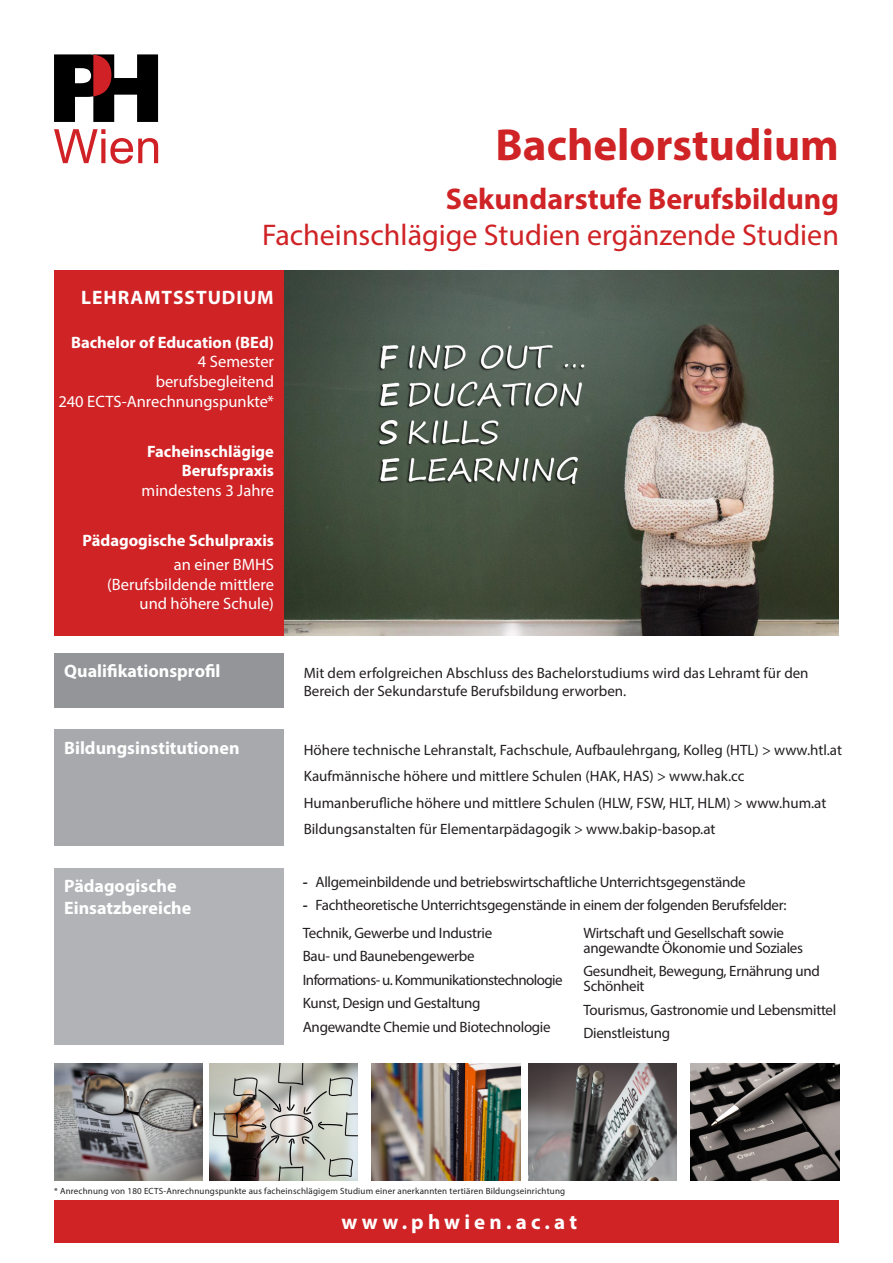
<style>
.page{position:relative;width:893px;height:1263px;background:#fff}
.page>*{position:absolute;margin:0;border:0;box-sizing:border-box;transform-origin:0 0}
.t1{font:700 45px "Myriad Pro";color:#cf2326}
.t2{font:30px "Myriad Pro";color:#cf2326}
.t3{font:700 30px "Myriad Pro";color:#cf2326}
.t4{font:700 21px "Myriad Pro";letter-spacing:.2em;color:#fff}
.t5{font:700 19.5px "Myriad Pro";letter-spacing:.05em;color:#fff}
.t6{font:700 18px "Myriad Pro";color:#fff}
.t7{font:16.5px/19.8px "Myriad Pro";color:#fff;text-align:right}
.t8{font:700 16.5px/19.8px "Myriad Pro";color:#fff;text-align:right}
.t9{font:15px/15px "Myriad Pro";letter-spacing:-.02em;color:#231f20}
.t10{font:15px/18px "Myriad Pro";color:#231f20}
.t11{font:15px "Myriad Pro";letter-spacing:-.04em;color:#231f20}
.t12{font:9px "Myriad Pro";letter-spacing:.02em;color:#231f20}
.s1{font-family:"Arial"}
</style>
<div class="page">
<img style="left:284px;top:270px;width:555px;height:366px">
<div style="left:54px;top:653px;width:229px;height:55px;background:#939598"></div>
<div style="left:54px;top:729px;width:229px;height:117px;background:#a8a9ad"></div>
<div style="left:54px;top:868px;width:229px;height:176px;background:#b2b3b7"></div>
<div style="left:54px;top:270px;width:230px;height:366px;background:#cf2326"></div>
<img style="left:54px;top:1063px;width:149px;height:117px">
<img style="left:690px;top:1064px;width:149px;height:117px">
<img style="left:528px;top:1064px;width:149px;height:117px">
<img style="left:209px;top:1063px;width:149px;height:117px">
<img style="left:372px;top:1064px;width:148px;height:117px">
<svg style="left:54px;top:54px;width:104px;height:68px"></svg>
<svg style="left:54px;top:129px;width:104px;height:35px"></svg>
<div style="left:54px;top:1200px;width:785px;height:42px;background:#cf2326"></div>
<p class="t1" style="left:496px;top:116px;width:345px">Bachelorstudium</p>
<p class="t3" style="left:446px;top:179px;width:394px">Sekundarstufe Berufsbildung</p>
<p class="t2" style="left:262px;top:216px;width:578px">Facheinschlägige Studien ergänzende Studien</p>
<p class="t5" style="left:81px;top:284px;width:194px">LEHRAMTSSTUDIUM</p>
<p class="t8" style="left:71px;top:331px;width:204px">Bachelor of Education (BEd)</p>
<p class="t7" style="left:198px;top:352px;width:78px">4 Semester</p>
<p class="t7" style="left:58px;top:371px;width:217px">berufsbegleitend<br>240 ECTS-Anrechnungspunkte*</p>
<p class="t8" style="left:147px;top:440px;width:128px">Facheinschlägige<br>Berufspraxis</p>
<p class="t7" style="left:142px;top:480px;width:134px">mindestens 3 Jahre</p>
<p class="t8" style="left:83px;top:530px;width:193px">Pädagogische Schulpraxis</p>
<p class="t7" style="left:174px;top:554px;width:102px">an einer BMHS</p>
<p class="t7" style="left:107px;top:574px;width:168px">(Berufsbildende mittlere und höhere Schule)</p>
<p class="t6" style="left:64px;top:659px;width:158px">Qualifikationsprofil</p>
<p class="t10" style="left:304px;top:663px;width:506px">Mit dem erfolgreichen Abschluss des Bachelorstudiums wird das Lehramt für den<br>Bereich der Sekundarstufe Berufsbildung erworben.</p>
<p class="t6" style="left:64px;top:736px;width:177px">Bildungsinstitutionen</p>
<p class="t10" style="left:304px;top:740px;width:540px">Höhere technische Lehranstalt, Fachschule, Aufbaulehrgang, Kolleg (HTL) &gt; www.htl.at</p>
<p class="t10" style="left:304px;top:767px;width:442px">Kaufmännische höhere und mittlere Schulen (HAK, HAS) &gt; www.hak.cc</p>
<p class="t10" style="left:304px;top:793px;width:524px">Humanberufliche höhere und mittlere Schulen (HLW, FSW, HLT, HLM) &gt; www.hum.at</p>
<p class="t10" style="left:304px;top:820px;width:413px">Bildungsanstalten für Elementarpädagogik &gt; www.bakip-basop.at</p>
<p class="t6" style="left:64px;top:874px;width:114px">Pädagogische</p>
<p class="t6" style="left:64px;top:896px;width:128px">Einsatzbereiche</p>
<p class="t9" style="left:303px;top:874px;width:444px"><span class="s1">-</span> Allgemeinbildende und betriebswirtschaftliche Unterrichtsgegenstände</p>
<p class="t9" style="left:303px;top:898px;width:485px"><span class="s1">-</span> Fachtheoretische Unterrichtsgegenstände in einem der folgenden Berufsfelder:</p>
<p class="t9" style="left:303px;top:925px;width:191px">Technik, Gewerbe und Industrie</p>
<p class="t9" style="left:303px;top:949px;width:173px">Bau- und Baunebengewerbe</p>
<p class="t11" style="left:303px;top:971px;width:261px">Informations- u. Kommunikationstechnologie</p>
<p class="t9" style="left:303px;top:996px;width:179px">Kunst, Design und Gestaltung</p>
<p class="t9" style="left:303px;top:1019px;width:249px">Angewandte Chemie und Biotechnologie</p>
<p class="t9" style="left:583px;top:925px;width:221px">Wirtschaft und Gesellschaft sowie angewandte Ökonomie und Soziales</p>
<p class="t9" style="left:583px;top:964px;width:238px">Gesundheit, Bewegung, Ernährung und<br>Schönheit</p>
<p class="t9" style="left:583px;top:1002px;width:254px">Tourismus, Gastronomie und Lebensmittel</p>
<p class="t9" style="left:583px;top:1026px;width:88px">Dienstleistung</p>
<p class="t12" style="left:54px;top:1185px;width:513px">* Anrechnung von 180 ECTS-Anrechnungspunkte aus facheinschlägigem Studium einer anerkannten tertiären Bildungseinrichtung</p>
<p class="t4" style="left:341px;top:1208px;width:237px">www.phwien.ac.at</p>
</div>
